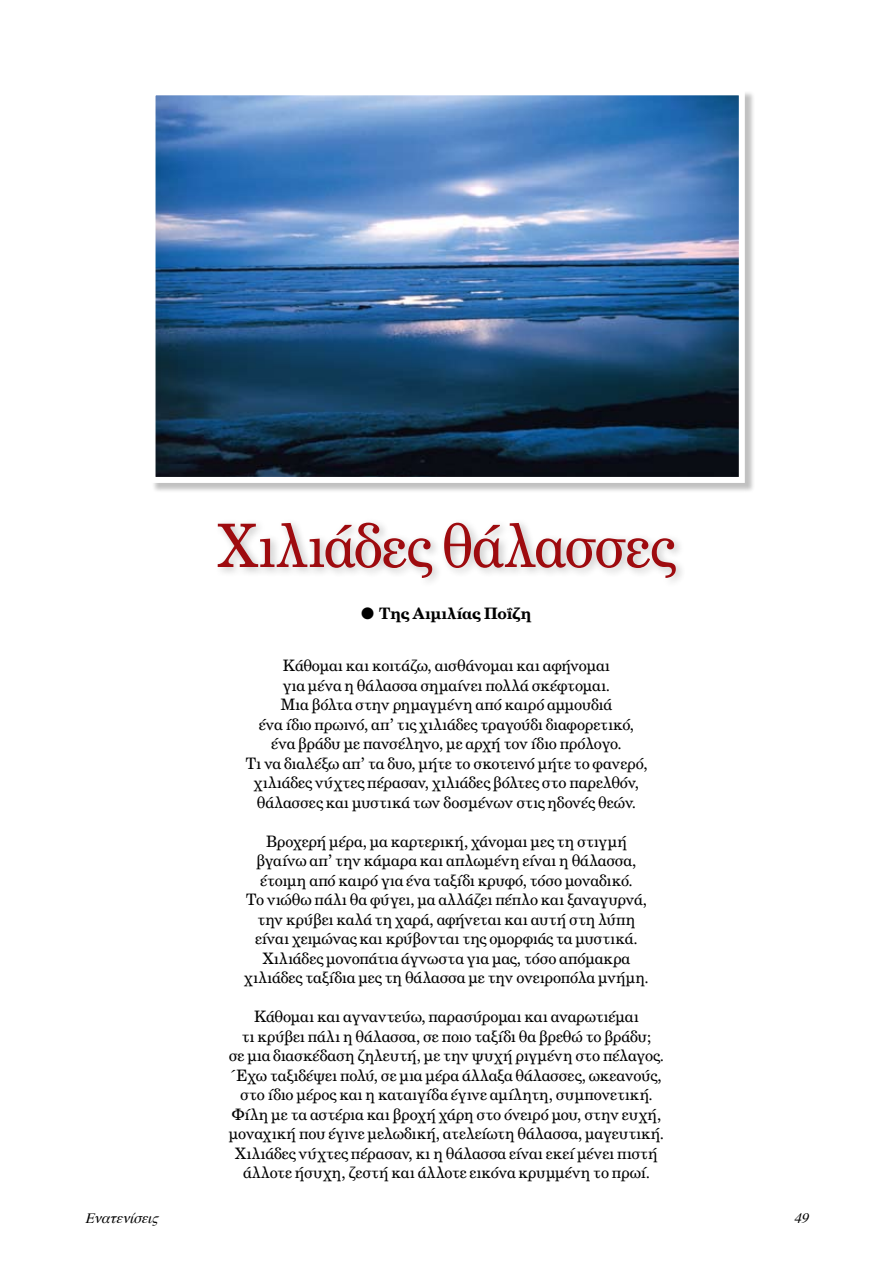
<style>
.page{position:relative;width:893px;height:1263px;background:#fff}
.page>*{position:absolute;margin:0;border:0;box-sizing:border-box;transform-origin:0 0}
.t1{font:60px "UB Century";letter-spacing:-.015em;color:#9e0b0f;scale:.95 1}
.t2{font:15.75px/19.5px "UB Century";letter-spacing:-.01em;color:#000;text-align:center}
.t3{font:15.75px "UB Century Bold";letter-spacing:.005em;color:#000}
.t4{font:italic 14.25px "Times";color:#000}
</style>
<div class="page">
<div style="left:151px;top:91px;width:610px;height:408px;background:#000;opacity:.25"></div>
<img style="left:157px;top:96px;width:581px;height:380px">
<div style="left:150px;top:89px;width:595px;height:394px;border:6px solid #fff"></div>
<div style="left:212px;top:517px;width:681px;height:108px;background:#000;opacity:.25"></div>
<h1 class="t1" style="left:218px;top:509px;width:483px">Χιλιάδες θάλασσες</h1>
<p class="t3" style="left:361px;top:603px;width:172px">● Της Αιμιλίας Ποΐζη</p>
<p class="t2" style="left:245px;top:655px;width:404px">Κάθομαι και κοιτάζω, αισθάνομαι και αφήνομαι<br>για μένα η θάλασσα σημαίνει πολλά σκέφτομαι.<br>Μια βόλτα στην ρημαγμένη από καιρό αμμουδιά<br>ένα ίδιο πρωινό, απ’ τις χιλιάδες τραγούδι διαφορετικό, ένα βράδυ με πανσέληνο, με αρχή τον ίδιο πρόλογο.<br>Τι να διαλέξω απ’ τα δυο, μήτε το σκοτεινό μήτε το φανερό, χιλιάδες νύχτες πέρασαν, χιλιάδες βόλτες στο παρελθόν, θάλασσες και μυστικά των δοσμένων στις ηδονές θεών.</p>
<p class="t2" style="left:244px;top:831px;width:406px">Βροχερή μέρα, μα καρτερική, χάνομαι μες τη στιγμή βγαίνω απ’ την κάμαρα και απλωμένη είναι η θάλασσα, έτοιμη από καιρό για ένα ταξίδι κρυφό, τόσο μοναδικό.<br>Το νιώθω πάλι θα φύγει, μα αλλάζει πέπλο και ξαναγυρνά, την κρύβει καλά τη χαρά, αφήνεται και αυτή στη λύπη είναι χειμώνας και κρύβονται της ομορφιάς τα μυστικά.<br>Χιλιάδες μονοπάτια άγνωστα για μας, τόσο απόμακρα χιλιάδες ταξίδια μες τη θάλασσα με την ονειροπόλα μνήμη.</p>
<p class="t2" style="left:229px;top:1006px;width:437px">Κάθομαι και αγναντεύω, παρασύρομαι και αναρωτιέμαι<br>τι κρύβει πάλι η θάλασσα, σε ποιο ταξίδι θα βρεθώ το βράδυ;<br>σε μια διασκέδαση ζηλευτή, με την ψυχή ριγμένη στο πέλαγος.<br>Έχω ταξιδέψει πολύ, σε μια μέρα άλλαξα θάλασσες, ωκεανούς, στο ίδιο μέρος και η καταιγίδα έγινε αμίλητη, συμπονετική.<br>Φίλη με τα αστέρια και βροχή χάρη στο όνειρό μου, στην ευχή, μοναχική που έγινε μελωδική, ατελείωτη θάλασσα, μαγευτική.<br>Χιλιάδες νύχτες πέρασαν, κι η θάλασσα είναι εκεί μένει πιστή άλλοτε ήσυχη, ζεστή και άλλοτε εικόνα κρυμμένη το πρωί.</p>
<p class="t4" style="left:85px;top:1204px;width:81px">Eνατενίσεις</p>
<p class="t4" style="left:794px;top:1204px;width:22px">49</p>
</div>
